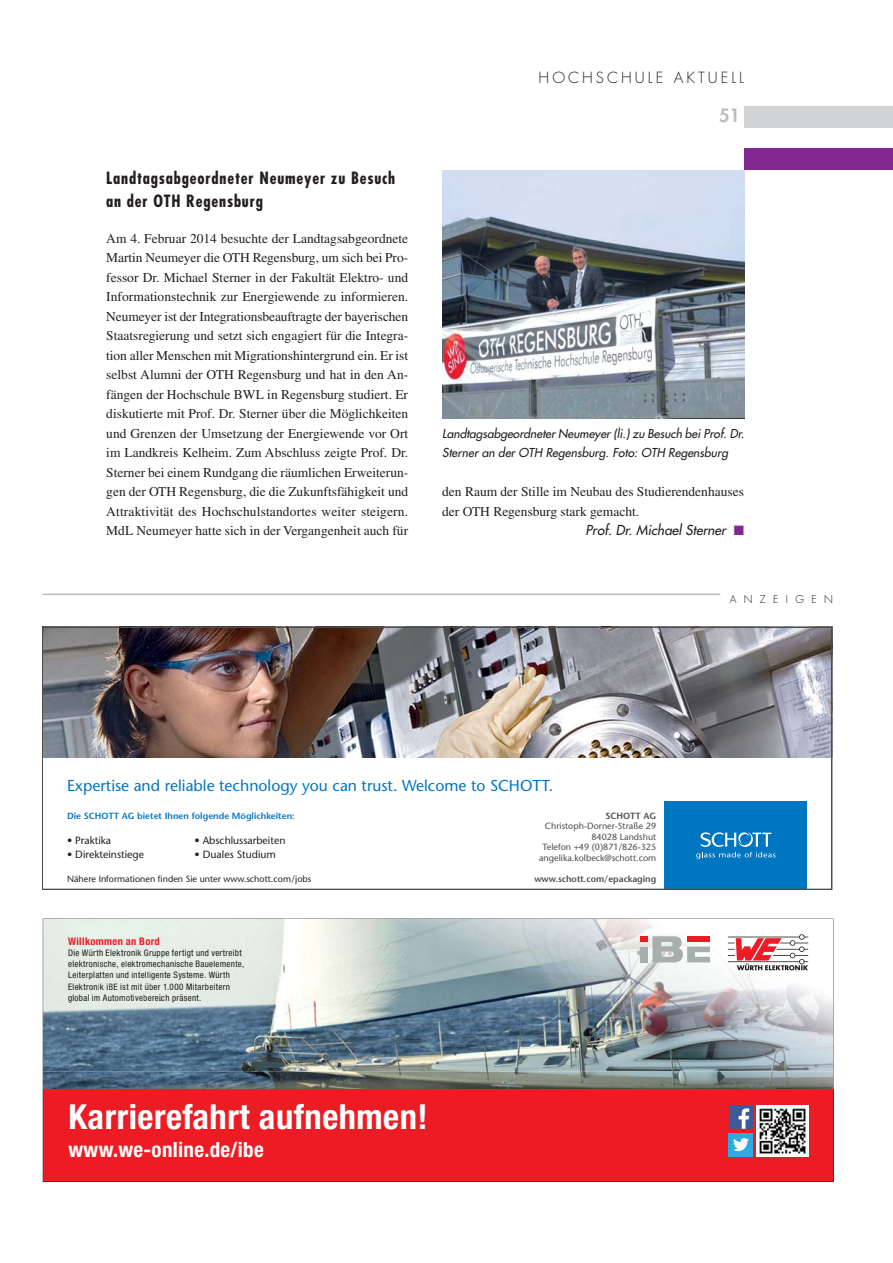
<style>
.page{position:relative;width:893px;height:1263px;background:#fff}
.page>*{position:absolute;margin:0;border:0;box-sizing:border-box;transform-origin:0 0}
.t1{font:700 condensed 34.5px "Helvetica Neue LT Pro";letter-spacing:.015em;color:#fff}
.t2{font:700 condensed 21px "Helvetica Neue LT Pro";letter-spacing:.015em;color:#fff}
.t3{font:800 18px "Futura";color:#bbbdc0}
.t4{font:700 condensed 16.5px/22.5px "Futura";letter-spacing:.05em;color:#231f20}
.t5{font:500 15.75px "Stone Sans Std";color:#0076c0}
.t6{font:300 15px "Futura";letter-spacing:.2em;color:#231f20}
.t7{font:13.5px/19.5px "Times";color:#231f20;text-align:justify}
.t8{font:italic 13.5px "Futura";color:#231f20}
.t9{font:italic 12px/19.5px "Futura";color:#231f20}
.t10{font:500 10.5px "Stone Sans Std";color:#231f20}
.t11{font:700 condensed 10.5px "Helvetica Neue LT Pro";letter-spacing:.035em;color:#ed1c24}
.t12{font:300 10.5px "Futura";letter-spacing:.7em;color:#231f20}
.t13{font:condensed 9px/11.2px "Helvetica Neue LT Pro";letter-spacing:.03em;color:#1a1a1a}
.t14{font:500 9px/10.5px "Stone Sans Std";color:#4d4d4d;text-align:right}
.t15{font:500 9px "Stone Sans Std";color:#231f20}
.t16{font:600 9px "Stone Sans Std";color:#0076c0}
.t17{font:600 9px "Stone Sans Std";color:#4d4d4d}
.s1{color:#812990}
.s2{color:#1a1b1a}
.s3{color:#1a1b1b}
.s4{color:#1a1c1b}
.s5{color:#1b1b1b}
.s6{color:#1b1a1a}
.s7{color:#191a1a}
</style>
<div class="page">
<div style="left:744px;top:106px;width:149px;height:22px;background:#d1d3d4"></div>
<div style="left:744px;top:149px;width:149px;height:21px;background:#812990"></div>
<img style="left:43px;top:918px;width:790px;height:171px">
<div style="left:43px;top:1089px;width:790px;height:93px;background:#ed1c24"></div>
<img style="left:45px;top:629px;width:784px;height:128px">
<div style="left:665px;top:801px;width:142px;height:88px;background:#0076c0"></div>
<svg style="left:696px;top:832px;width:80px;height:27px"></svg>
<div style="left:42px;top:626px;width:790px;height:263px;border:2px solid #4d4d4d"></div>
<hr style="left:43px;top:594px;width:677px;height:1px;background:#bbbdc0">
<img style="left:442px;top:170px;width:302px;height:248px">
<p class="t4" style="left:106px;top:168px;width:290px">Landtagsabgeordneter Neumeyer zu Besuch an der OTH Regensburg</p>
<p class="t7" style="left:106px;top:230px;width:303px">Am 4. Februar 2014 besuchte der Landtagsabgeordnete Martin Neumeyer die OTH Regensburg, um sich bei Pro&shy;fessor Dr. Michael Sterner in der Fakultät Elektro- und Informationstechnik zur Energiewende zu informieren.<br>Neumeyer ist der Integrationsbeauftragte der bayerischen Staatsregierung und setzt sich engagiert für die Integra&shy;tion aller Menschen mit Migrationshintergrund ein. Er ist selbst Alumni der OTH Regensburg und hat in den An&shy;fängen der Hochschule BWL in Regensburg studiert. Er diskutierte mit Prof. Dr. Sterner über die Möglichkeiten und Grenzen der Umsetzung der Energiewende vor Ort im Landkreis Kelheim. Zum Abschluss zeigte Prof. Dr.<br>Sterner bei einem Rundgang die räumlichen Erweiterun&shy;gen der OTH Regensburg, die die Zukunftsfähigkeit und Attraktivität des Hochschulstandortes weiter steigern.<br>MdL Neumeyer hatte sich in der Vergangenheit auch für</p>
<p class="t6" style="left:539px;top:70px;width:207px">HOCHSCHULE AKTUELL</p>
<h3 class="t3" style="left:719px;top:107px;width:22px">51</h3>
<p class="t9" style="left:442px;top:424px;width:306px">Landtagsabgeordneter Neumeyer (li.) zu Besuch bei Prof. Dr.<br>Sterner an der OTH Regensburg. Foto: OTH Regensburg</p>
<p class="t7" style="left:442px;top:483px;width:303px">den Raum der Stille im Neubau des Studierendenhauses der OTH Regensburg stark gemacht.</p>
<p class="t8" style="left:585px;top:523px;width:160px">Prof. Dr. Michael Sterner <span class="s1">■</span></p>
<p class="t12" style="left:730px;top:594px;width:105px">ANZEIGEN</p>
<p class="t5" style="left:67px;top:778px;width:488px">Expertise and reliable technology you can trust. Welcome to SCHOTT.</p>
<p class="t16" style="left:67px;top:811px;width:229px">Die SCHOTT AG bietet Ihnen folgende Möglichkeiten:</p>
<p class="t10" style="left:67px;top:835px;width:46px">• Praktika</p>
<p class="t10" style="left:195px;top:835px;width:92px">• Abschlussarbeiten</p>
<p class="t10" style="left:67px;top:849px;width:79px">• Direkteinstiege</p>
<p class="t10" style="left:195px;top:849px;width:83px">• Duales Studium</p>
<p class="t15" style="left:67px;top:874px;width:246px">Nähere Informationen finden Sie unter www.schott.com / jobs</p>
<p class="t17" style="left:605px;top:811px;width:52px">SCHOTT AG</p>
<p class="t14" style="left:539px;top:821px;width:119px">Christoph-Dorner-Straße 29<br>84028 Landshut<br>Telefon +49 (0)871/826-325 angelika.kolbeck@schott.com</p>
<p class="t17" style="left:534px;top:874px;width:123px">www.schott.com/epackaging</p>
<p class="t11" style="left:68px;top:935px;width:93px">Willkommen an Bord</p>
<p class="t13" style="left:68px;top:948px;width:178px"><span class="s2">Die Würt</span><span class="s3">h Elektr</span><span class="s4">onik</span> <span class="s5">Gruppe fert</span><span class="s6">igt und vertreibt </span><span class="s2">elektron</span><span class="s3">ische, elektromechan</span><span class="s4">isch</span><span class="s3">e Ba</span><span class="s5">uele</span>mente, <span class="s7">Leit</span><span class="s2">erplatten un</span>d intelligen<span class="s6">te Systeme.</span> Würth <span class="s7">Elektron</span>ik iBE ist mit über 1.000 Mitarbeitern <span class="s7">global i</span>m Automotivebereich präsent.</p>
<h1 class="t1" style="left:69px;top:1097px;width:361px">Karrierefahrt aufnehmen!</h1>
<h2 class="t2" style="left:69px;top:1138px;width:197px">www.we-online.de/ibe</h2>
</div>
